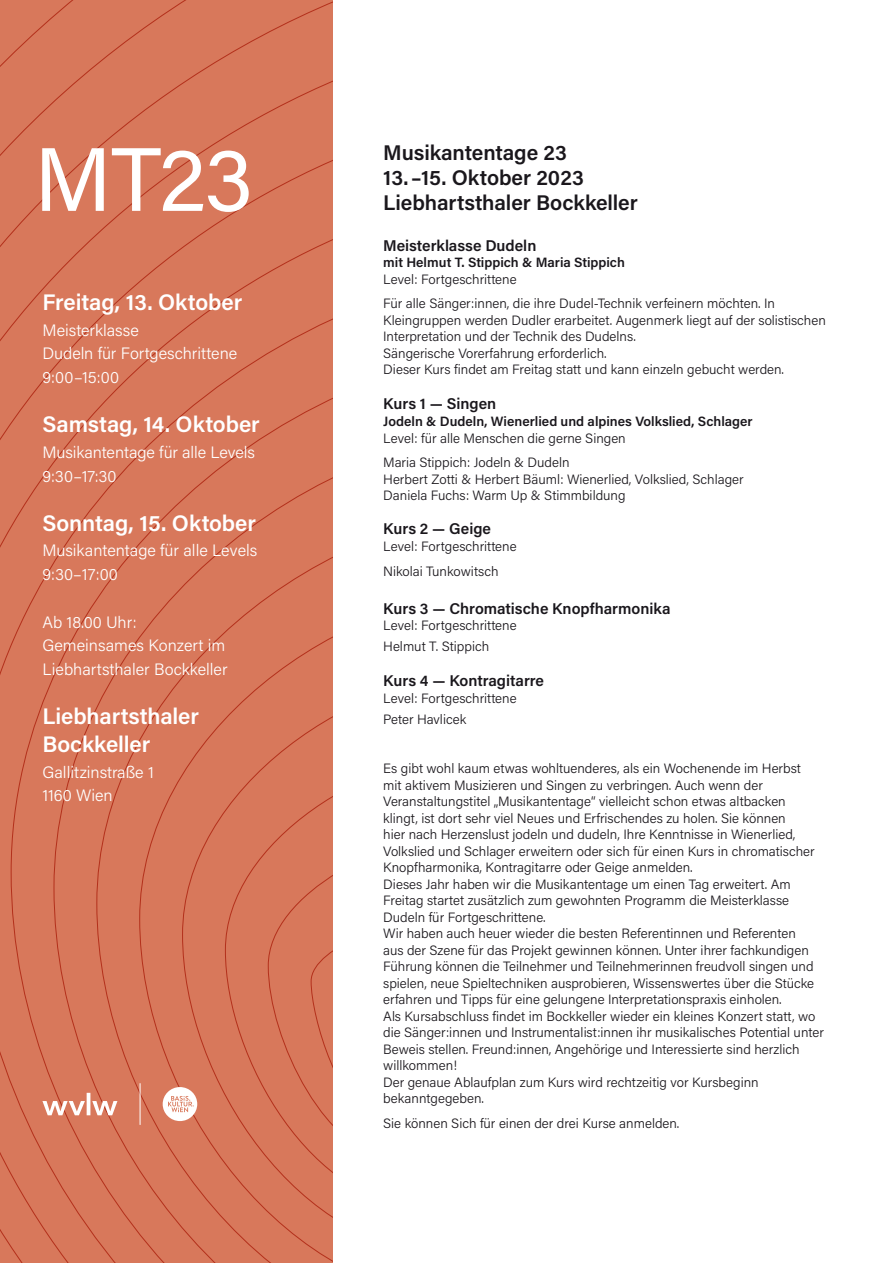
<style>
.page{position:relative;width:893px;height:1263px;background:#fff}
.page>*{position:absolute;margin:0;border:0;box-sizing:border-box;transform-origin:0 0}
.t1{font:90px "Acumin Pro";color:#fff}
.t2{font:600 22.5px/27.8px "Acumin Pro";letter-spacing:-.005em;color:#fff}
.t3{font:600 21.15px/25.5px "Acumin Pro";letter-spacing:-.005em;color:#1a171c}
.t4{font:300 16.5px/23.7px "Acumin Pro";color:#fff}
.t5{font:600 15.6px "Acumin Pro";color:#1a171c}
.t6{font:300 13.5px/16.5px "Acumin Pro";color:#1a171c}
.t7{font:600 13.5px "Acumin Pro";color:#1a171c}
</style>
<div class="page">
<div style="left:0;top:0;width:332px;height:1263px;background:#d8785b"></div>
<svg style="left:163px;top:1087px;width:34px;height:34px"></svg>
<svg style="left:42px;top:1093px;width:75px;height:22px"></svg>
<hr style="left:140px;top:1083px;width:1px;height:41px;background:#fff">
<h1 class="t1" style="left:34px;top:117px;width:221px">MT23</h1>
<h2 class="t2" style="left:42px;top:287px;width:201px">Freitag, 13. Oktober</h2>
<p class="t4" style="left:42px;top:317px;width:196px">Meisterklasse<br>Dudeln für Fortgeschrittene<br>9:00–15:00</p>
<h2 class="t2" style="left:42px;top:409px;width:219px">Samstag, 14. Oktober</h2>
<p class="t4" style="left:42px;top:440px;width:214px">Musikantentage für alle Levels<br>9:30–17:30</p>
<h2 class="t2" style="left:42px;top:508px;width:215px">Sonntag, 15. Oktober</h2>
<p class="t4" style="left:42px;top:538px;width:216px">Musikantentage für alle Levels<br>9:30–17:00</p>
<p class="t4" style="left:42px;top:609px;width:187px">Ab 18.00 Uhr:<br>Gemeinsames Konzert im<br>Liebhartsthaler Bockkeller</p>
<h2 class="t2" style="left:42px;top:701px;width:158px">Liebhartsthaler<br>Bockkeller</h2>
<p class="t4" style="left:42px;top:759px;width:113px">Gallitzinstraße 1<br>1160 Wien</p>
<h3 class="t3" style="left:383px;top:138px;width:256px">Musikantentage 23<br>13.–15. Oktober 2023<br>Liebhartsthaler Bockkeller</h3>
<p class="t5" style="left:383px;top:234px;width:155px">Meisterklasse Dudeln</p>
<p class="t7" style="left:383px;top:253px;width:243px">mit Helmut T. Stippich &amp; Maria Stippich</p>
<p class="t6" style="left:383px;top:266px;width:393px;line-height:24.5px">Level: Fortgeschrittene<br>Für alle Sänger:innen, die ihre Dudel-Technik verfeinern möchten. In</p>
<p class="t6" style="left:383px;top:311px;width:444px">Kleingruppen werden Dudler erarbeitet. Augenmerk liegt auf der solistischen Interpretation und der Technik des Dudelns.<br>Sängerische Vorerfahrung erforderlich.<br>Dieser Kurs findet am Freitag statt und kann einzeln gebucht werden.</p>
<p class="t5" style="left:383px;top:392px;width:115px">Kurs 1 — Singen</p>
<p class="t7" style="left:383px;top:412px;width:371px">Jodeln &amp; Dudeln, Wienerlied und alpines Volkslied, Schlager</p>
<p class="t6" style="left:383px;top:425px;width:244px;line-height:24.5px">Level: für alle Menschen die gerne Singen<br>Maria Stippich: Jodeln &amp; Dudeln</p>
<p class="t6" style="left:383px;top:470px;width:362px">Herbert Zotti &amp; Herbert Bäuml: Wienerlied, Volkslied, Schlager<br>Daniela Fuchs: Warm Up &amp; Stimmbildung</p>
<p class="t5" style="left:383px;top:518px;width:109px">Kurs 2 — Geige</p>
<p class="t6" style="left:383px;top:533px;width:135px;line-height:24.5px">Level: Fortgeschrittene<br>Nikolai Tunkowitsch</p>
<p class="t5" style="left:383px;top:597px;width:289px">Kurs 3 — Chromatische Knopfharmonika</p>
<p class="t6" style="left:383px;top:615px;width:135px;line-height:20.7px">Level: Fortgeschrittene<br>Helmut T. Stippich</p>
<p class="t5" style="left:383px;top:670px;width:162px">Kurs 4 — Kontragitarre</p>
<p class="t6" style="left:383px;top:687px;width:135px;line-height:20.7px">Level: Fortgeschrittene<br>Peter Havlicek</p>
<p class="t6" style="left:383px;top:760px;width:442px">Es gibt wohl kaum etwas wohltuenderes, als ein Wochenende im Herbst<br>mit aktivem Musizieren und Singen zu verbringen. Auch wenn der Veranstaltungstitel „Musikantentage“ vielleicht schon etwas altbacken<br>klingt, ist dort sehr viel Neues und Erfrischendes zu holen. Sie können<br>hier nach Herzenslust jodeln und dudeln, Ihre Kenntnisse in Wienerlied, Volkslied und Schlager erweitern oder sich für einen Kurs in chromatischer Knopfharmonika, Kontragitarre oder Geige anmelden.<br>Dieses Jahr haben wir die Musikantentage um einen Tag erweitert. Am Freitag startet zusätzlich zum gewohnten Programm die Meisterklasse Dudeln für Fortgeschrittene.<br>Wir haben auch heuer wieder die besten Referentinnen und Referenten<br>aus der Szene für das Projekt gewinnen können. Unter ihrer fachkundigen Führung können die Teilnehmer und Teilnehmerinnen freudvoll singen und spielen, neue Spieltechniken ausprobieren, Wissenswertes über die Stücke erfahren und Tipps für eine gelungene Interpretationspraxis einholen.<br>Als Kursabschluss findet im Bockkeller wieder ein kleines Konzert statt, wo die Sänger:innen und Instrumentalist:innen ihr musikalisches Potential unter Beweis stellen. Freund:innen, Angehörige und Interessierte sind herzlich willkommen!<br>Der genaue Ablaufplan zum Kurs wird rechtzeitig vor Kursbeginn bekanntgegeben.</p>
<p class="t6" style="left:383px;top:1115px;width:298px">Sie können Sich für einen der drei Kurse anmelden.</p>
</div>
